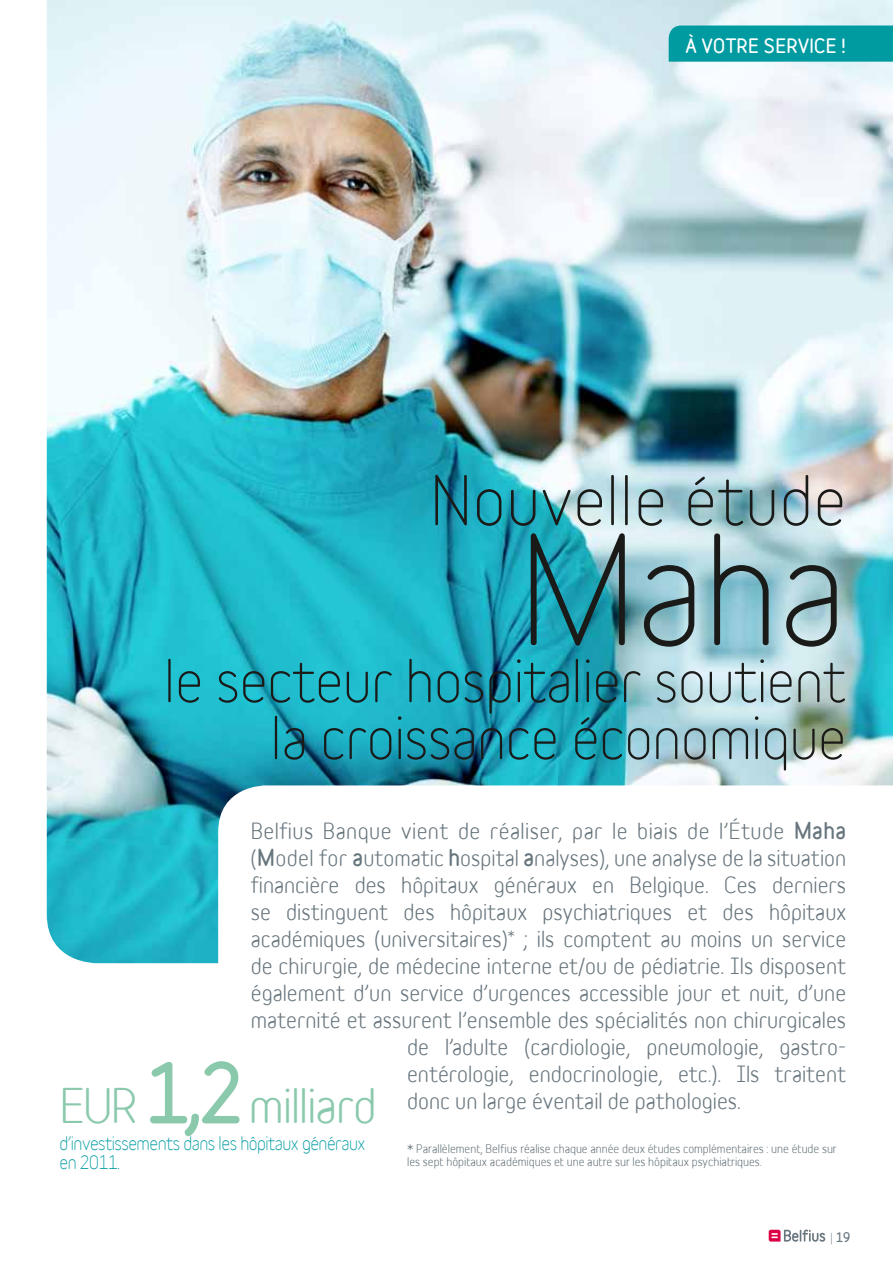
<style>
.page{position:relative;width:893px;height:1263px;background:#fff}
.page>*{position:absolute;margin:0;border:0;box-sizing:border-box;transform-origin:0 0}
.t1{font:300 147px "Belfius Normal";color:#1a1a18}
.t2{font:300 66px "Belfius Normal";letter-spacing:.01em;color:#1a1a18}
.t3{font:300 57px/57px "Belfius Normal";letter-spacing:-.01em;color:#1a1a18;text-align:right}
.t4{font:45px "Belfius Normal";letter-spacing:-.02em;color:#8bc9ad}
.t5{font:21px "Belfius Normal";color:#67757d}
.t6{font:21px "Belfius Normal";letter-spacing:.02em;color:#67757d}
.t7{font:300 18px/19.5px "Belfius Normal";letter-spacing:-.03em;color:#009ba1}
.t8{font:700 18px "Belfius Alternative";letter-spacing:.02em;color:#fff}
.t9{font:700 12px "Belfius Alternative";color:#67757d}
.t10{font:11.25px/12.8px "Belfius Alternative";color:#67757d}
.s1{font-weight:700}
.s2{font-weight:700;font-size:75px}
.s3{font-weight:300}
</style>
<div class="page">
<svg style="left:769px;top:1229px;width:56px;height:13px"></svg>
<img style="left:47px;top:0;width:846px;height:963px">
<svg style="left:218px;top:785px;width:675px;height:178px"></svg>
<div style="left:669px;top:26px;width:224px;height:36px;background:#009ba1"></div>
<p class="t8" style="left:686px;top:32px;width:162px">À VOTRE SERVICE !</p>
<h2 class="t2" style="left:430px;top:448px;width:418px">Nouvelle étude</h2>
<h1 class="t1" style="left:519px;top:474px;width:329px">Maha</h1>
<h3 class="t3" style="left:164px;top:647px;width:683px">le secteur hospitalier soutient la croissance économique</h3>
<p class="t6" style="left:251px;top:814px;width:597px">Belfius Banque vient de réaliser, par le biais de l’Étude <span class="s1">Maha</span></p>
<p class="t5" style="left:251px;top:841px;width:597px">(<span class="s1">M</span>odel for <span class="s1">a</span>utomatic <span class="s1">h</span>ospital <span class="s1">a</span>nalyses), une analyse de la situation</p>
<p class="t5" style="left:251px;top:868px;width:597px">financière des hôpitaux généraux en Belgique. Ces derniers</p>
<p class="t5" style="left:251px;top:895px;width:597px">se distinguent des hôpitaux psychiatriques et des hôpitaux</p>
<p class="t5" style="left:251px;top:922px;width:597px">académiques (universitaires)<sup>*</sup> ; ils comptent au moins un service</p>
<p class="t5" style="left:251px;top:949px;width:597px">de chirurgie, de médecine interne et/ou de pédiatrie. Ils disposent</p>
<p class="t5" style="left:251px;top:976px;width:597px">également d’un service d’urgences accessible jour et nuit, d’une</p>
<p class="t5" style="left:251px;top:1003px;width:597px">maternité et assurent l’ensemble des spécialités non chirurgicales</p>
<p class="t5" style="left:407px;top:1030px;width:441px">de l’adulte (cardiologie, pneumologie, gastro-</p>
<p class="t5" style="left:407px;top:1057px;width:441px">entérologie, endocrinologie, etc.). Ils traitent</p>
<p class="t5" style="left:407px;top:1084px;width:335px">donc un large éventail de pathologies.</p>
<h3 class="t4" style="left:60px;top:1068px;width:319px">EUR <span class="s2">1,2</span>milliard</h3>
<p class="t7" style="left:60px;top:1132px;width:307px">d’investissements dans les hôpitaux généraux en 2011.</p>
<p class="t10" style="left:407px;top:1141px;width:431px">* Parallèlement, Belfius réalise chaque année deux études complémentaires : une étude sur les sept hôpitaux académiques et une autre sur les hôpitaux psychiatriques.</p>
<p class="t9" style="left:830px;top:1227px;width:22px"><span class="s3">|</span> 19</p>
</div>
